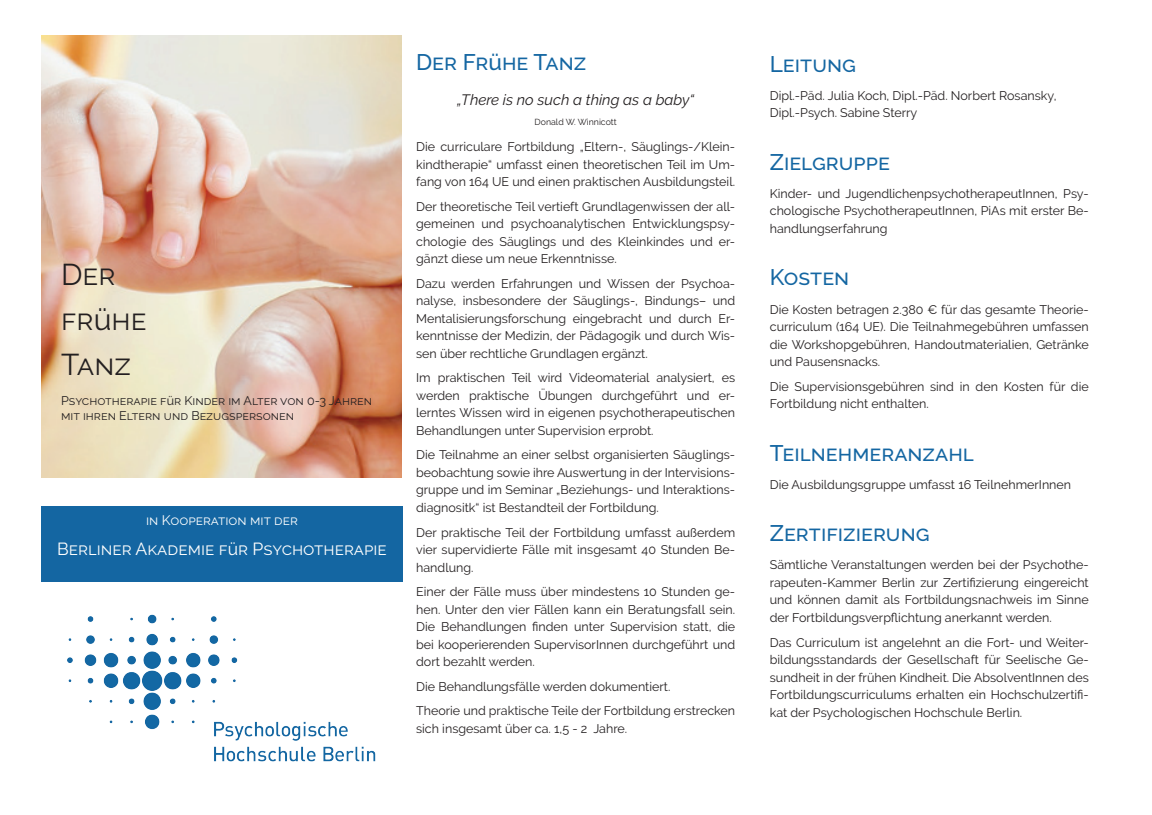
<style>
.page{position:relative;width:1152px;height:815px;background:#fff}
.page>*{position:absolute;margin:0;border:0;box-sizing:border-box;transform-origin:0 0}
.t1{font:30px/45px "Raleway";color:#231f20}
.t2{font:500 22.5px "Raleway";color:#1466a2}
.t3{font:17.5px "Raleway";color:#fff}
.t4{font:italic 15px "Raleway";color:#231f20}
.t5{font:13.75px "Raleway";color:#fff}
.t6{font:12.5px/17.5px "Raleway";color:#231f20;text-align:justify}
.t7{font:8.75px "Raleway";color:#231f20}
</style>
<div class="page">
<img style="left:41px;top:36px;width:360px;height:442px">
<div style="left:41px;top:506px;width:362px;height:75px;background:#1466a2"></div>
<img style="left:67px;top:614px;width:309px;height:148px">
<h1 class="t1" style="left:61px;top:252px;width:87px">Der frühe<br>Tanz</h1>
<p class="t6" style="left:61px;top:393px;width:312px;line-height:15px">Psychotherapie für Kinder im Alter von 0-3 Jahren mit ihren Eltern und Bezugspersonen</p>
<p class="t5" style="left:146px;top:512px;width:153px">in Kooperation mit der</p>
<h3 class="t3" style="left:57px;top:539px;width:331px">Berliner Akademie für Psychotherapie</h3>
<h2 class="t2" style="left:416px;top:49px;width:172px">Der Frühe Tanz</h2>
<p class="t4" style="left:457px;top:91px;width:238px">„There is no such a thing as a baby“</p>
<p class="t7" style="left:534px;top:117px;width:84px">Donald W. Winnicott</p>
<p class="t6" style="left:416px;top:138px;width:320px">Die curriculare Fortbildung „Eltern-, Säuglings-/Klein&shy;kindtherapie“ umfasst einen theoretischen Teil im Um&shy;fang von 164 UE und einen praktischen Ausbildungsteil.</p>
<p class="t6" style="left:416px;top:197px;width:320px">Der theoretische Teil vertieft Grundlagenwissen der all&shy;gemeinen und psychoanalytischen Entwicklungspsy&shy;chologie des Säuglings und des Kleinkindes und er&shy;gänzt diese um neue Erkenntnisse.</p>
<p class="t6" style="left:416px;top:275px;width:320px">Dazu werden Erfahrungen und Wissen der Psychoa&shy;nalyse, insbesondere der Säuglings-, Bindungs– und Mentalisierungsforschung eingebracht und durch Er&shy;kenntnisse der Medizin, der Pädagogik und durch Wis&shy;sen über rechtliche Grundlagen ergänzt.</p>
<p class="t6" style="left:416px;top:369px;width:320px">Im praktischen Teil wird Videomaterial analysiert, es werden praktische Übungen durchgeführt und er&shy;lerntes Wissen wird in eigenen psychotherapeutischen Behandlungen unter Supervision erprobt.</p>
<p class="t6" style="left:416px;top:446px;width:320px">Die Teilnahme an einer selbst organisierten Säuglings&shy;beobachtung sowie ihre Auswertung in der Intervisions&shy;gruppe und im Seminar „Beziehungs- und Interaktions&shy;diagnositk“ ist Bestandteil der Fortbildung.</p>
<p class="t6" style="left:416px;top:523px;width:320px">Der praktische Teil der Fortbildung umfasst außerdem vier supervidierte Fälle mit insgesamt 40 Stunden Be&shy;handlung.</p>
<p class="t6" style="left:416px;top:583px;width:320px">Einer der Fälle muss über mindestens 10 Stunden ge&shy;hen. Unter den vier Fällen kann ein Beratungsfall sein.<br>Die Behandlungen finden unter Supervision statt, die bei kooperierenden SupervisorInnen durchgeführt und dort bezahlt werden.</p>
<p class="t6" style="left:416px;top:674px;width:320px;line-height:24.6px">Die Behandlungsfälle werden dokumentiert.<br>Theorie und praktische Teile der Fortbildung erstrecken</p>
<p class="t6" style="left:416px;top:720px;width:212px">sich insgesamt über ca. 1,5 - 2 Jahre.</p>
<h2 class="t2" style="left:770px;top:51px;width:88px">Leitung</h2>
<p class="t6" style="left:770px;top:87px;width:288px">Dipl.-Päd. Julia Koch, Dipl.-Päd. Norbert Rosansky,<br>Dipl.-Psych. Sabine Sterry</p>
<h2 class="t2" style="left:770px;top:149px;width:122px">Zielgruppe</h2>
<p class="t6" style="left:770px;top:185px;width:320px">Kinder- und JugendlichenpsychotherapeutInnen, Psy&shy;chologische PsychotherapeutInnen, PiAs mit erster Be&shy;handlungserfahrung</p>
<h2 class="t2" style="left:770px;top:265px;width:81px">Kosten</h2>
<p class="t6" style="left:770px;top:300px;width:320px">Die Kosten betragen 2.380 € für das gesamte Theorie&shy;curriculum (164 UE). Die Teilnahmegebühren umfassen die Workshopgebühren, Handoutmaterialien, Getränke und Pausensnacks.</p>
<p class="t6" style="left:770px;top:377px;width:320px">Die Supervisionsgebühren sind in den Kosten für die<br>Fortbildung nicht enthalten.</p>
<h2 class="t2" style="left:770px;top:440px;width:206px">Teilnehmeranzahl</h2>
<p class="t6" style="left:770px;top:476px;width:303px">Die Ausbildungsgruppe umfasst 16 TeilnehmerInnen</p>
<h2 class="t2" style="left:770px;top:520px;width:161px">Zertifizierung</h2>
<p class="t6" style="left:770px;top:556px;width:320px">Sämtliche Veranstaltungen werden bei der Psychothe&shy;rapeuten-Kammer Berlin zur Zertifizierung eingereicht und können damit als Fortbildungsnachweis im Sinne der Fortbildungsverpflichtung anerkannt werden.</p>
<p class="t6" style="left:770px;top:633px;width:320px">Das Curriculum ist angelehnt an die Fort- und Weiter&shy;bildungsstandards der Gesellschaft für Seelische Ge&shy;sundheit in der frühen Kindheit. Die AbsolventInnen des Fortbildungscurriculums erhalten ein Hochschulzertifi&shy;kat der Psychologischen Hochschule Berlin.</p>
</div>
